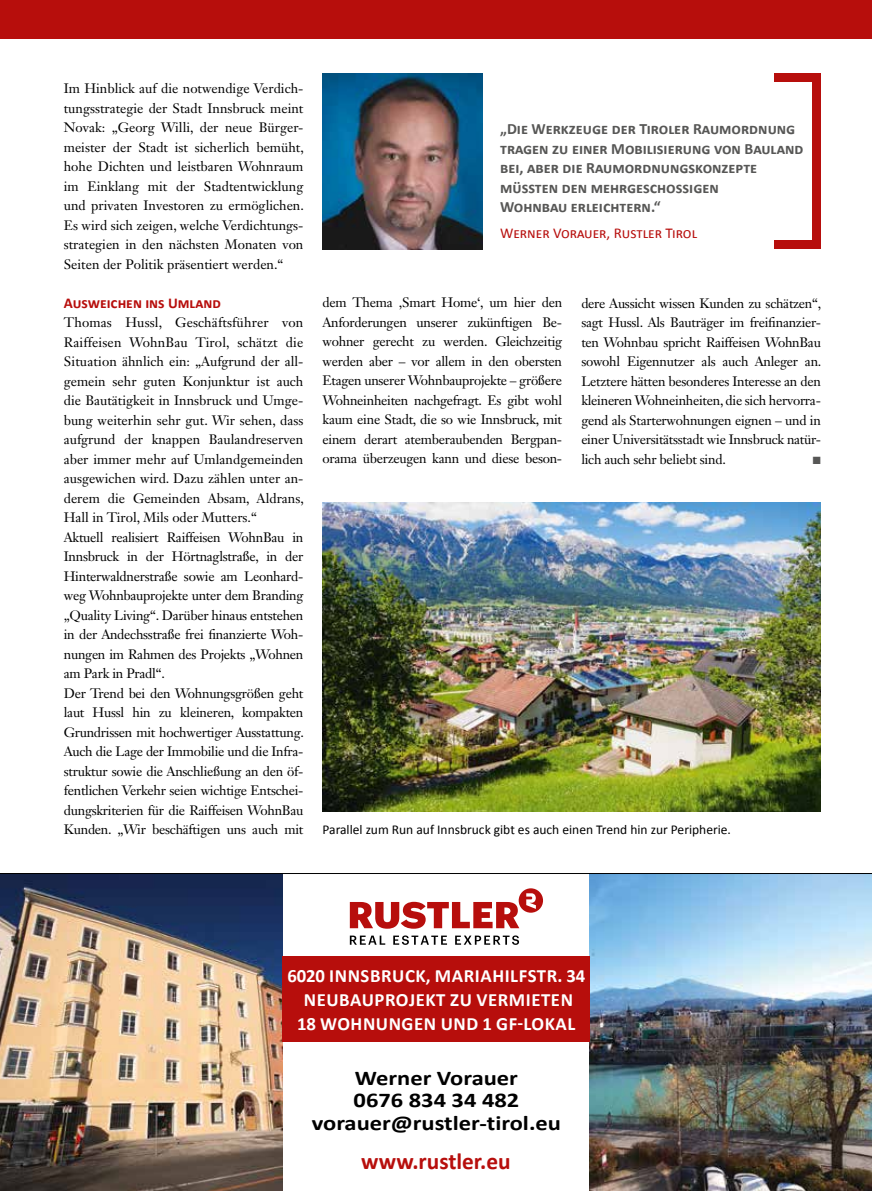
<style>
.page{position:relative;width:872px;height:1191px;background:#fff}
.page>*{position:absolute;margin:0;border:0;box-sizing:border-box;transform-origin:0 0}
.t1{font:700 23.25px "Calibri";color:#b70e0c}
.t2{font:700 21px/22.5px "Calibri";color:#000;text-align:center;scale:1.17 1}
.t3{font:700 18.75px/24px "Calibri";letter-spacing:.03em;color:#fff;text-align:center}
.t4{font:700 15.75px/19.5px "Calibri";color:#575756}
.t5{font:15px "Calibri";color:#b70e0c}
.t6{font:700 15px "Calibri";color:#b70e0c}
.t7{font:13.5px/19.5px "Janson Text LT Std";letter-spacing:-.02em;color:#000;text-align:justify}
.t8{font:13.5px "Calibri";color:#000}
.t9{font:10.5px "Zapf Dingbats ITC";color:#575756}
</style>
<div class="page">
<div style="left:0;top:0;width:872px;height:38px;background:#b70e0c"></div>
<img style="left:322px;top:503px;width:499px;height:308px">
<img style="left:322px;top:74px;width:161px;height:175px">
<div style="left:812px;top:74px;width:9px;height:175px;background:#b70e0c"></div>
<div style="left:774px;top:240px;width:47px;height:9px;background:#b70e0c"></div>
<div style="left:774px;top:74px;width:47px;height:8px;background:#b70e0c"></div>
<img style="left:589px;top:874px;width:283px;height:317px">
<img style="left:0;top:874px;width:282px;height:317px">
<div style="left:282px;top:956px;width:307px;height:86px;background:#b70e0c"></div>
<svg style="left:350px;top:888px;width:193px;height:40px"></svg>
<svg style="left:350px;top:935px;width:35px;height:9px"></svg>
<svg style="left:393px;top:935px;width:54px;height:10px"></svg>
<svg style="left:455px;top:935px;width:64px;height:10px"></svg>
<hr style="left:0;top:873px;width:872px;height:1px;background:#000">
<p class="t7" style="left:64px;top:78px;width:242px">Im Hinblick auf die notwendige Verdich&shy;tungsstrategie der Stadt Innsbruck meint Novak: „Georg Willi, der neue Bürger&shy;meister der Stadt ist sicherlich bemüht, hohe Dichten und leistbaren Wohnraum im Einklang mit der Stadtentwicklung und privaten Investoren zu ermöglichen.<br>Es wird sich zeigen, welche Verdichtungs&shy;strategien in den nächsten Monaten von Seiten der Politik präsentiert werden.“</p>
<p class="t6" style="left:64px;top:293px;width:159px">Ausweichen ins Umland</p>
<p class="t7" style="left:64px;top:312px;width:242px;text-align:left">Thomas Hussl, Geschäftsführer von Raiffeisen WohnBau Tirol, schätzt die Situation ähnlich ein: „Aufgrund der all&shy;gemein sehr guten Konjunktur ist auch die Bautätigkeit in Innsbruck und Umge&shy;bung weiterhin sehr gut. Wir sehen, dass aufgrund der knappen Baulandreserven aber immer mehr auf Umlandgemeinden ausgewichen wird. Dazu zählen unter an&shy;derem die Gemeinden Absam, Aldrans, Hall in Tirol, Mils oder Mutters.“<br>Aktuell realisiert Raiffeisen WohnBau in Innsbruck in der Hörtnaglstraße, in der Hinterwaldnerstraße sowie am Leonhard&shy;weg Wohnbauprojekte unter dem Branding „Quality Living“. Darüber hinaus entstehen in der Andechsstraße frei finanzierte Woh&shy;nungen im Rahmen des Projekts „Wohnen am Park in Pradl“.<br>Der Trend bei den Wohnungsgrößen geht laut Hussl hin zu kleineren, kompakten Grundrissen mit hochwertiger Ausstattung.<br>Auch die Lage der Immobilie und die Infra&shy;struktur sowie die Anschließung an den öf&shy;fentlichen Verkehr seien wichtige Entschei&shy;dungskriterien für die Raiffeisen WohnBau Kunden. „Wir beschäftigen uns auch mit</p>
<p class="t4" style="left:500px;top:118px;width:305px">„Die Werkzeuge der Tiroler Raumordnung tragen zu einer Mobilisierung von Bauland bei, aber die Raumordnungskonzepte müssten den mehrgeschossigen<br>Wohnbau erleichtern.“</p>
<p class="t5" style="left:500px;top:223px;width:198px">Werner Vorauer, Rustler Tirol</p>
<p class="t7" style="left:322px;top:293px;width:241px">dem Thema ‚Smart Home‘, um hier den Anforderungen unserer zukünftigen Be&shy;wohner gerecht zu werden. Gleichzeitig werden aber – vor allem in den obersten Etagen unserer Wohnbauprojekte – größere Wohneinheiten nachgefragt. Es gibt wohl kaum eine Stadt, die so wie Innsbruck, mit einem derart atemberaubenden Bergpan&shy;orama überzeugen kann und diese beson-</p>
<p class="t7" style="left:581px;top:293px;width:242px">dere Aussicht wissen Kunden zu schätzen“, sagt Hussl. Als Bauträger im freifinanzier&shy;ten Wohnbau spricht Raiffeisen WohnBau sowohl Eigennutzer als auch Anleger an.<br>Letztere hätten besonderes Interesse an den kleineren Wohneinheiten, die sich hervorra&shy;gend als Starterwohnungen eignen – und in einer Universitätsstadt wie Innsbruck natür&shy;lich auch sehr beliebt sind.</p>
<p class="t9" style="left:813px;top:455px;width:9px">■</p>
<p class="t8" style="left:322px;top:821px;width:410px">Parallel zum Run auf Innsbruck gibt es auch einen Trend hin zur Peripherie.</p>
<h3 class="t3" style="left:287px;top:963px;width:299px">6020 INNSBRUCK, MARIAHILFSTR. 34<br>NEUBAUPROJEKT ZU VERMIETEN<br>18 WOHNUNGEN UND 1 GF-LOKAL</h3>
<h2 class="t2" style="left:312px;top:1065px;width:214px">Werner Vorauer<br>0676 834 34 482 vorauer@rustler-tirol.eu</h2>
<h1 class="t1" style="left:361px;top:1146px;width:151px">www.rustler.eu</h1>
</div>
